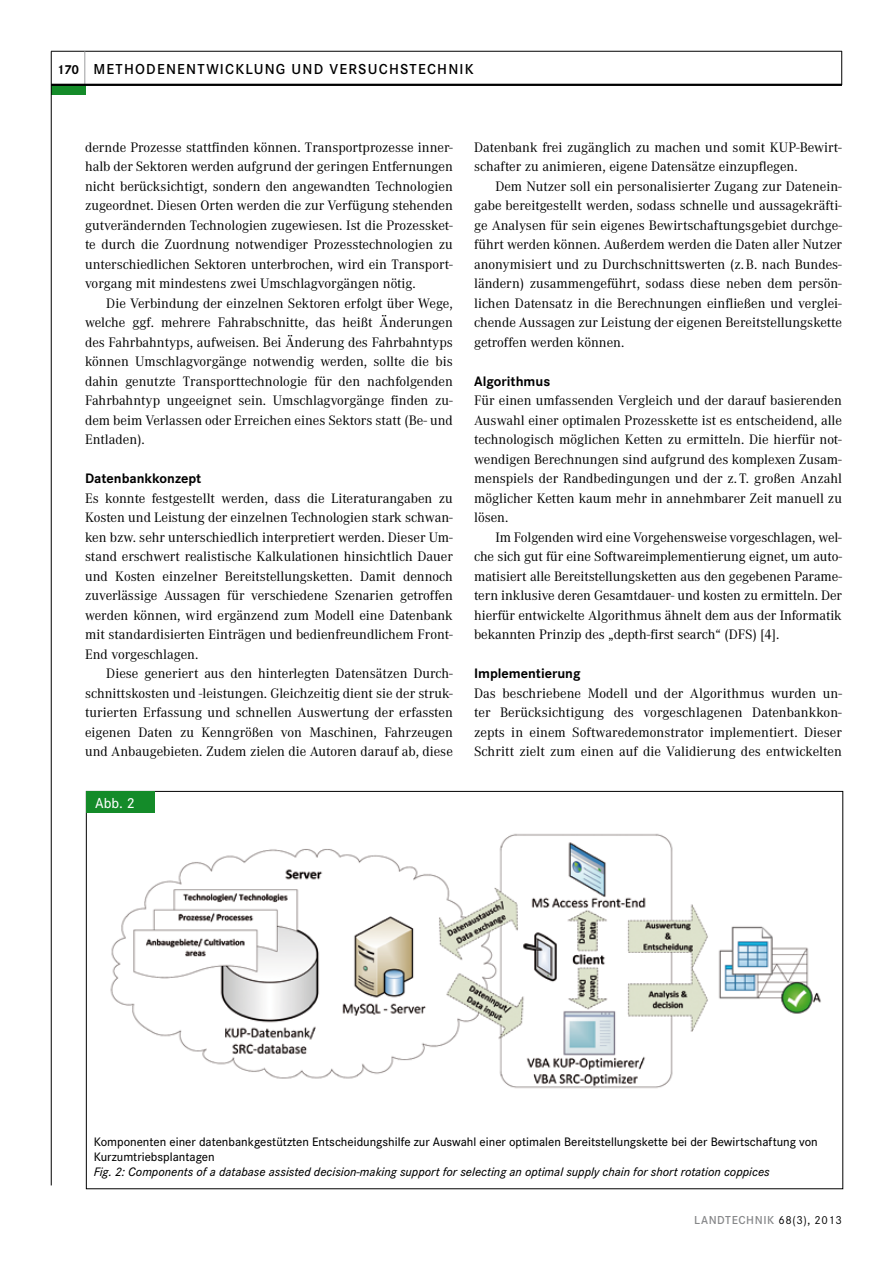
<style>
.page{position:relative;width:893px;height:1263px;background:#fff}
.page>*{position:absolute;margin:0;border:0;box-sizing:border-box;transform-origin:0 0}
.t1{font:600 15px "Corporate S";letter-spacing:.08em;color:#000}
.t2{font:500 15px "Corporate S";color:#fff}
.t3{font:14.25px/19.5px "Corporate A";color:#000;text-align:justify}
.t4{font:700 14.25px "Corporate S";color:#000}
.t5{font:700 13.5px "Corporate S";color:#000}
.t6{font:500 12.75px/15px "Corporate S";color:#000}
.t7{font:italic 500 12.75px "Corporate S";color:#000}
.t8{font:600 12px "Corporate S";letter-spacing:.05em;color:#87888a}
.s1{font-weight:400;color:#000}
</style>
<div class="page">
<hr style="left:51px;top:51px;width:791px;height:1px;background:#000">
<hr style="left:85px;top:51px;width:1px;height:34px;background:#9c9e9f">
<hr style="left:841px;top:51px;width:1px;height:34px;background:#000">
<div style="left:51px;top:85px;width:34px;height:10px;background:#148b29"></div>
<hr style="left:51px;top:51px;width:1px;height:1134px;background:#000">
<hr style="left:51px;top:84px;width:791px;height:2px;background:#000">
<div style="left:87px;top:791px;width:68px;height:22px;background:#148b29"></div>
<img style="left:110px;top:833px;width:711px;height:256px">
<p class="t5" style="left:57px;top:61px;width:24px">170</p>
<p class="t1" style="left:94px;top:60px;width:382px">METHODENENTWICKLUNG UND VERSUCHSTECHNIK</p>
<p class="t3" style="left:85px;top:138px;width:369px">dernde Prozesse stattfinden können. Transportprozesse inner&shy;halb der Sektoren werden aufgrund der geringen Entfernungen nicht berücksichtigt, sondern den angewandten Technologien zugeordnet. Diesen Orten werden die zur Verfügung stehenden gutverändernden Technologien zugewiesen. Ist die Prozessket&shy;te durch die Zuordnung notwendiger Prozesstechnologien zu unterschiedlichen Sektoren unterbrochen, wird ein Transport&shy;vorgang mit mindestens zwei Umschlagvorgängen nötig.</p>
<p class="t3" style="left:85px;top:294px;width:369px;text-indent:21px">Die Verbindung der einzelnen Sektoren erfolgt über Wege, welche ggf. mehrere Fahrabschnitte, das heißt Änderungen des Fahrbahntyps, aufweisen. Bei Änderung des Fahrbahntyps können Umschlagvorgänge notwendig werden, sollte die bis dahin genutzte Transporttechnologie für den nachfolgenden Fahrbahntyp ungeeignet sein. Umschlagvorgänge finden zu&shy;dem beim Verlassen oder Erreichen eines Sektors statt (Be- und Entladen).</p>
<p class="t4" style="left:85px;top:470px;width:118px">Datenbankkonzept</p>
<p class="t3" style="left:85px;top:489px;width:369px">Es konnte festgestellt werden, dass die Literaturangaben zu Kosten und Leistung der einzelnen Technologien stark schwan&shy;ken bzw. sehr unterschiedlich interpretiert werden. Dieser Um&shy;stand erschwert realistische Kalkulationen hinsichtlich Dauer und Kosten einzelner Bereitstellungsketten. Damit dennoch zuverlässige Aussagen für verschiedene Szenarien getroffen werden können, wird ergänzend zum Modell eine Datenbank mit standardisierten Einträgen und bedienfreundlichem Front-End vorgeschlagen.</p>
<p class="t3" style="left:85px;top:664px;width:369px;text-indent:21px">Diese generiert aus den hinterlegten Datensätzen Durch&shy;schnittskosten und -leistungen. Gleichzeitig dient sie der struk&shy;turierten Erfassung und schnellen Auswertung der erfassten eigenen Daten zu Kenngrößen von Maschinen, Fahrzeugen und Anbaugebieten. Zudem zielen die Autoren darauf ab, diese</p>
<p class="t2" style="left:95px;top:794px;width:41px">Abb. 2</p>
<p class="t3" style="left:474px;top:137px;width:369px">Datenbank frei zugänglich zu machen und somit KUP-Bewirt&shy;schafter zu animieren, eigene Datensätze einzupflegen.</p>
<p class="t3" style="left:474px;top:176px;width:369px;text-indent:21px">Dem Nutzer soll ein personalisierter Zugang zur Datenein&shy;gabe bereitgestellt werden, sodass schnelle und aussagekräfti&shy;ge Analysen für sein eigenes Bewirtschaftungsgebiet durchge&shy;führt werden können. Außerdem werden die Daten aller Nutzer anonymisiert und zu Durchschnittswerten (z.B. nach Bundes&shy;ländern) zusammengeführt, sodass diese neben dem persön&shy;lichen Datensatz in die Berechnungen einfließen und verglei&shy;chende Aussagen zur Leistung der eigenen Bereitstellungskette getroffen werden können.</p>
<p class="t4" style="left:474px;top:373px;width:78px">Algorithmus</p>
<p class="t3" style="left:474px;top:391px;width:369px">Für einen umfassenden Vergleich und der darauf basierenden Auswahl einer optimalen Prozesskette ist es entscheidend, alle technologisch möglichen Ketten zu ermitteln. Die hierfür not&shy;wendigen Berechnungen sind aufgrund des komplexen Zusam&shy;menspiels der Randbedingungen und der z.T. großen Anzahl möglicher Ketten kaum mehr in annehmbarer Zeit manuell zu lösen.</p>
<p class="t3" style="left:474px;top:527px;width:369px;text-indent:21px">Im Folgenden wird eine Vorgehensweise vorgeschlagen, wel&shy;che sich gut für eine Softwareimplementierung eignet, um auto&shy;matisiert alle Bereitstellungsketten aus den gegebenen Parame&shy;tern inklusive deren Gesamtdauer- und kosten zu ermitteln. Der hierfür entwickelte Algorithmus ähnelt dem aus der Informatik bekannten Prinzip des „depth-first search“ (DFS) [4].</p>
<p class="t4" style="left:474px;top:665px;width:108px">Implementierung</p>
<p class="t3" style="left:474px;top:683px;width:369px">Das beschriebene Modell und der Algorithmus wurden un&shy;ter Berücksichtigung des vorgeschlagenen Datenbankkon&shy;zepts in einem Softwaredemonstrator implementiert. Dieser Schritt zielt zum einen auf die Validierung des entwickelten</p>
<p class="t6" style="left:94px;top:1134px;width:726px">Komponenten einer datenbankgestützten Entscheidungshilfe zur Auswahl einer optimalen Bereitstellungskette bei der Bewirtschaftung von<br>Kurzumtriebsplantagen</p>
<p class="t7" style="left:94px;top:1164px;width:678px">Fig. 2: Components of a database assisted decision-making support for selecting an optimal supply chain for short rotation coppices</p>
<p class="t8" style="left:694px;top:1213px;width:149px">LANDTECHNIK <span class="s1">68(3), 2013</span></p>
</div>
